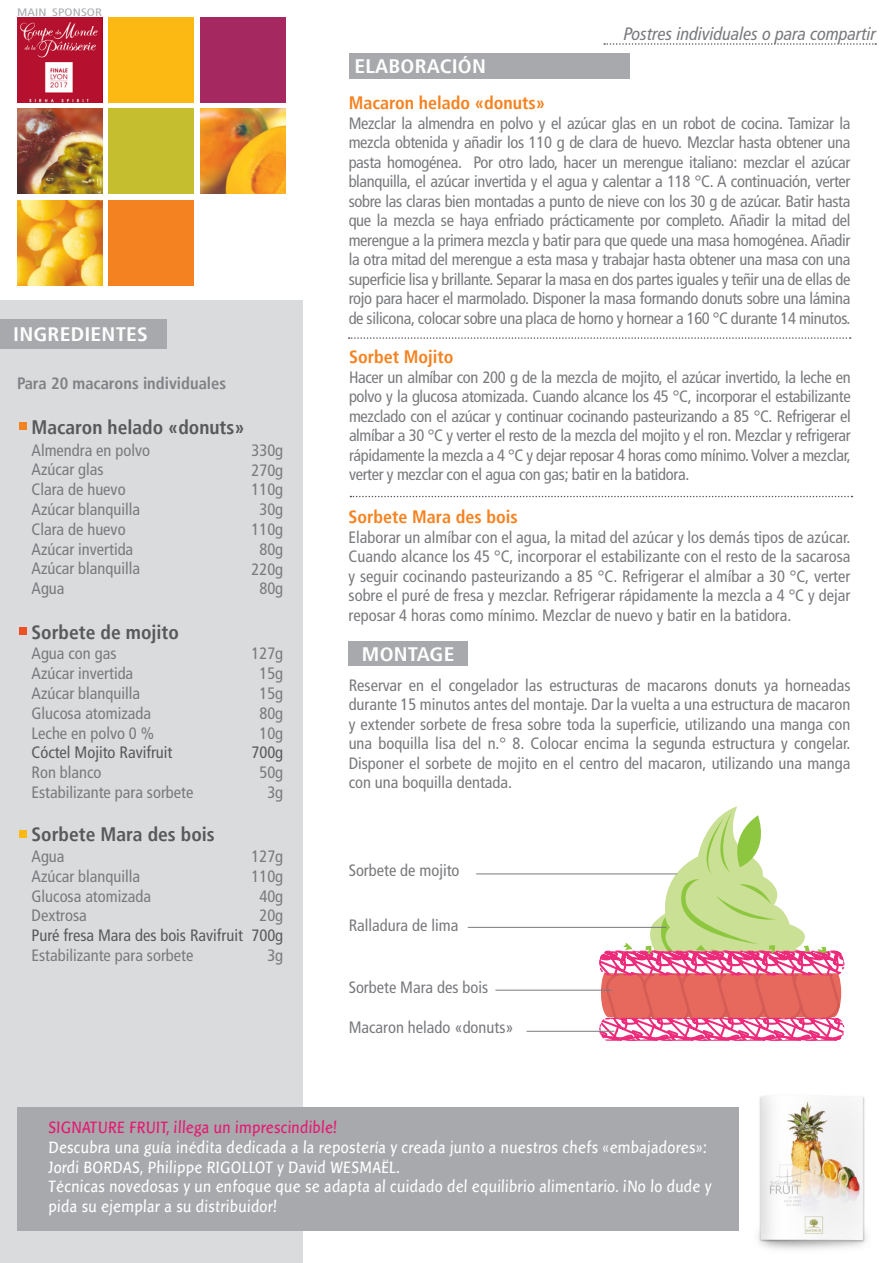
<style>
.page{position:relative;width:893px;height:1263px;background:#fff}
.page>*{position:absolute;margin:0;border:0;box-sizing:border-box;transform-origin:0 0}
.t1{font:700 condensed 19.5px "Frutiger LT";color:#58595b}
.t2{font:700 condensed 19.5px "Frutiger LT";letter-spacing:.01em;color:#fff;scale:1.1 1}
.t3{font:700 condensed 18px "Frutiger LT";color:#f58220}
.t4{font:italic condensed 18px "Frutiger LT Pro";color:#797a7d}
.t5{font:condensed 16.5px/19.8px "Frutiger LT";color:#797a7d;text-align:justify}
.t6{font:16.5px/19.8px "Linotype Pisa";color:#fff}
.t7{font:condensed 16.5px "Frutiger LT";color:#58595b}
.t8{font:16.5px "Linotype Pisa";color:#e61872}
.t9{font:700 condensed 16.5px "Frutiger LT";color:#808285}
.t10{font:condensed 10.8px "Frutiger LT";letter-spacing:.01em;color:#a7a9ac;scale:1.22 1}
</style>
<div class="page">
<div style="left:0;top:300px;width:303px;height:963px;background:#dadbdc"></div>
<div style="left:349px;top:53px;width:280px;height:26px;background:#a7a9ac"></div>
<div style="left:0;top:319px;width:166px;height:30px;background:#a7a9ac"></div>
<div style="left:19px;top:423px;width:7px;height:7px;background:#f58220"></div>
<div style="left:19px;top:627px;width:7px;height:8px;background:#f04e23"></div>
<div style="left:19px;top:830px;width:7px;height:7px;background:#fdb913"></div>
<svg style="left:349px;top:337px;width:502px;height:2px"></svg>
<svg style="left:350px;top:496px;width:502px;height:1px"></svg>
<div style="left:349px;top:641px;width:119px;height:25px;background:#a7a9ac"></div>
<div style="left:17px;top:1107px;width:721px;height:124px;background:#a7a9ac"></div>
<img style="left:758px;top:1096px;width:109px;height:154px">
<img style="left:17px;top:109px;width:85px;height:85px">
<div style="left:109px;top:17px;width:85px;height:85px;background:#fdb913"></div>
<div style="left:109px;top:109px;width:85px;height:85px;background:#c5be2f"></div>
<div style="left:200px;top:17px;width:85px;height:85px;background:#a52960"></div>
<img style="left:200px;top:109px;width:85px;height:85px">
<img style="left:17px;top:17px;width:85px;height:85px">
<img style="left:17px;top:201px;width:85px;height:85px">
<div style="left:109px;top:201px;width:85px;height:85px;background:#f58220"></div>
<svg style="left:604px;top:43px;width:272px;height:2px"></svg>
<svg style="left:599px;top:806px;width:245px;height:235px"></svg>
<hr style="left:468px;top:927px;width:198px;height:1px;background:#797a7d">
<hr style="left:495px;top:990px;width:117px;height:1px;background:#797a7d">
<hr style="left:527px;top:1031px;width:87px;height:1px;background:#797a7d">
<hr style="left:476px;top:873px;width:201px;height:1px;background:#797a7d">
<p class="t10" style="left:17px;top:6px;width:71px">MAIN SPONSOR</p>
<p class="t2" style="left:13px;top:323px;width:124px">INGREDIENTES</p>
<p class="t9" style="left:17px;top:373px;width:211px">Para 20 macarons individuales</p>
<p class="t1" style="left:32px;top:415px;width:214px">Macaron helado «donuts»</p>
<p class="t5" style="left:32px;top:440px;width:120px;text-align:left">Almendra en polvo<br>Azúcar glas<br>Clara de huevo<br>Azúcar blanquilla<br>Clara de huevo<br>Azúcar invertida<br>Azúcar blanquilla<br>Agua</p>
<p class="t5" style="left:251px;top:440px;width:33px;text-align:center">330g<br>270g<br>110g<br>30g<br>110g<br>80g<br>220g<br>80g</p>
<p class="t1" style="left:32px;top:620px;width:149px">Sorbete de mojito</p>
<p class="t5" style="left:32px;top:644px;width:124px;text-align:left">Agua con gas<br>Azúcar invertida<br>Azúcar blanquilla<br>Glucosa atomizada<br>Leche en polvo 0 %</p>
<p class="t7" style="left:32px;top:743px;width:142px">Cóctel Mojito Ravifruit</p>
<p class="t5" style="left:32px;top:763px;width:163px">Ron blanco<br>Estabilizante para sorbete</p>
<p class="t5" style="left:251px;top:644px;width:33px;text-align:center">127g<br>15g<br>15g<br>80g<br>10g</p>
<p class="t7" style="left:251px;top:743px;width:33px">700g</p>
<p class="t5" style="left:259px;top:763px;width:25px;text-align:center">50g<br>3g</p>
<p class="t1" style="left:32px;top:823px;width:185px">Sorbete Mara des bois</p>
<p class="t5" style="left:32px;top:846px;width:121px;text-align:left">Agua<br>Azúcar blanquilla<br>Glucosa atomizada<br>Dextrosa</p>
<p class="t7" style="left:32px;top:926px;width:213px">Puré fresa Mara des bois Ravifruit</p>
<p class="t5" style="left:32px;top:945px;width:163px">Estabilizante para sorbete</p>
<p class="t5" style="left:251px;top:846px;width:33px;text-align:center">127g<br>110g<br>40g<br>20g</p>
<p class="t7" style="left:251px;top:926px;width:33px">700g</p>
<p class="t5" style="left:267px;top:945px;width:17px">3g</p>
<p class="t2" style="left:354px;top:55px;width:121px">ELABORACIÓN</p>
<p class="t4" style="left:624px;top:24px;width:254px">Postres individuales o para compartir</p>
<p class="t3" style="left:349px;top:92px;width:198px">Macaron helado «donuts»</p>
<p class="t5" style="left:349px;top:113px;width:503px">Mezclar la almendra en polvo y el azúcar glas en un robot de cocina. Tamizar la mezcla obtenida y añadir los 110 g de clara de huevo. Mezclar hasta obtener una pasta homogénea. Por otro lado, hacer un merengue italiano: mezclar el azúcar blanquilla, el azúcar invertida y el agua y calentar a 118 °C. A continuación, verter sobre las claras bien montadas a punto de nieve con los 30 g de azúcar. Batir hasta que la mezcla se haya enfriado prácticamente por completo. Añadir la mitad del merengue a la primera mezcla y batir para que quede una masa homogénea. Añadir la otra mitad del merengue a esta masa y trabajar hasta obtener una masa con una superficie lisa y brillante. Separar la masa en dos partes iguales y teñir una de ellas de rojo para hacer el marmolado. Disponer la masa formando donuts sobre una lámina de silicona, colocar sobre una placa de horno y hornear a 160 °C durante 14 minutos.</p>
<p class="t3" style="left:349px;top:346px;width:106px">Sorbet Mojito</p>
<p class="t5" style="left:349px;top:367px;width:503px">Hacer un almíbar con 200 g de la mezcla de mojito, el azúcar invertido, la leche en polvo y la glucosa atomizada. Cuando alcance los 45 °C, incorporar el estabilizante mezclado con el azúcar y continuar cocinando pasteurizando a 85 °C. Refrigerar el almíbar a 30 °C y verter el resto de la mezcla del mojito y el ron. Mezclar y refrigerar rápidamente la mezcla a 4 °C y dejar reposar 4 horas como mínimo. Volver a mezclar, verter y mezclar con el agua con gas; batir en la batidora.</p>
<p class="t3" style="left:349px;top:506px;width:171px">Sorbete Mara des bois</p>
<p class="t5" style="left:349px;top:528px;width:503px">Elaborar un almíbar con el agua, la mitad del azúcar y los demás tipos de azúcar.<br>Cuando alcance los 45 °C, incorporar el estabilizante con el resto de la sacarosa y seguir cocinando pasteurizando a 85 °C. Refrigerar el almíbar a 30 °C, verter sobre el puré de fresa y mezclar. Refrigerar rápidamente la mezcla a 4 °C y dejar reposar 4 horas como mínimo. Mezclar de nuevo y batir en la batidora.</p>
<p class="t2" style="left:362px;top:642px;width:86px">MONTAGE</p>
<p class="t5" style="left:349px;top:675px;width:503px">Reservar en el congelador las estructuras de macarons donuts ya horneadas durante 15 minutos antes del montaje. Dar la vuelta a una estructura de macaron y extender sorbete de fresa sobre toda la superficie, utilizando una manga con una boquilla lisa del n.° 8. Colocar encima la segunda estructura y congelar.<br>Disponer el sorbete de mojito en el centro del macaron, utilizando una manga con una boquilla dentada.</p>
<p class="t5" style="left:349px;top:860px;width:112px">Sorbete de mojito</p>
<p class="t5" style="left:349px;top:915px;width:111px">Ralladura de lima</p>
<p class="t5" style="left:349px;top:977px;width:141px">Sorbete Mara des bois</p>
<p class="t5" style="left:349px;top:1017px;width:166px">Macaron helado «donuts»</p>
<p class="t8" style="left:48px;top:1118px;width:290px">SIGNATURE FRUIT, ¡llega un imprescindible!</p>
<p class="t6" style="left:48px;top:1137px;width:665px">Descubra una guía inédita dedicada a la repostería y creada junto a nuestros chefs «embajadores»:<br>Jordi BORDAS, Philippe RIGOLLOT y David WESMAËL.<br>Técnicas novedosas y un enfoque que se adapta al cuidado del equilibrio alimentario. ¡No lo dude y pida su ejemplar a su distribuidor!</p>
</div>
